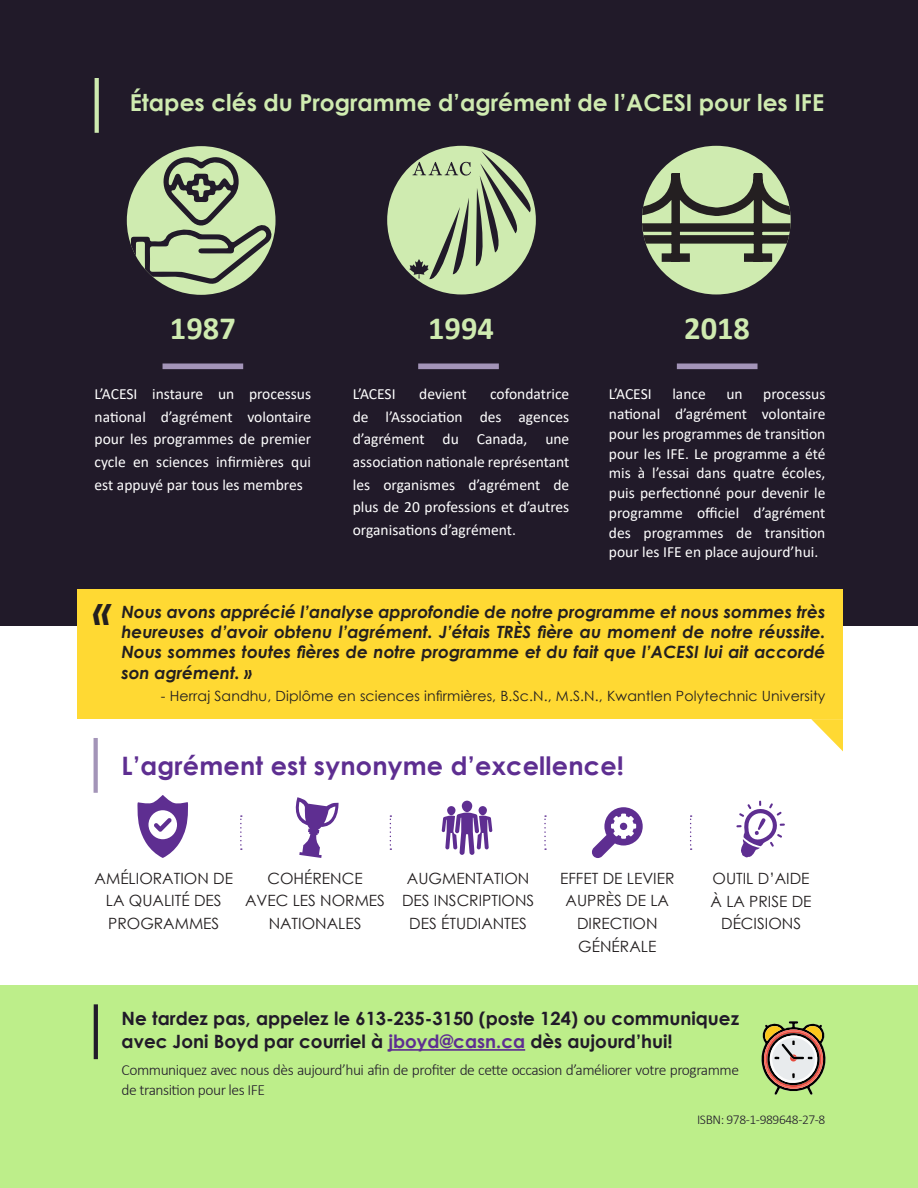
<style>
.page{position:relative;width:918px;height:1188px;background:#fff}
.page>*{position:absolute;margin:0;border:0;box-sizing:border-box;transform-origin:0 0}
.Page_Header_-_Blue{font:italic 700 39.45px "Century Gothic";color:#231f20}
.Page_Section_Title{font:700 32.4px "Calibri";color:#cfebb0}
.Paragraph_Purple{font:700 25.35px "Century Gothic";letter-spacing:.01em;color:#5e2e91}
.Paragraph_Purple-2{font:700 23.25px "Century Gothic";color:#cfebb0}
.Paragraph_Purple-3{font:700 18.3px/23.7px "Century Gothic";color:#211a29}
.Page_Header_-_Blue-2{font:italic 700 16.95px/20.2px "Century Gothic";color:#231f20;text-align:justify}
.Page_Body_Text_-_Whi{font:15.45px/22.6px "Calibri";color:#fff;text-align:justify}
.Black_Text_-_Light_A{font:15.45px/22.6px "Century Gothic";color:#231f20;text-align:center}
.Page_Body_Text_-_Bla{font:300 15.45px/19.8px "Calibri";letter-spacing:-.03em;color:#211a2a}
.Page_Header_-_Blue-3{font:14.1px "Century Gothic";letter-spacing:.01em;color:#231f20}
.Page_Body_Text_-_Bla-2{font:300 13.5px "Calibri";letter-spacing:-.03em;color:#211a2a}
.s1{color:#5e2e91}
</style>
<div class="page">
<div style="left:0;top:0;width:918px;height:625px;background:#211a29"></div>
<div style="left:127px;top:146px;width:149px;height:149px;background:#cfebb0;border-radius:50%"></div>
<svg style="left:131px;top:156px;width:142px;height:128px"></svg>
<div style="left:387px;top:146px;width:149px;height:148px;background:#cfebb0;border-radius:50%"></div>
<svg style="left:409px;top:151px;width:127px;height:130px"></svg>
<div style="left:642px;top:146px;width:149px;height:148px;background:#cfebb0;border-radius:50%"></div>
<svg style="left:642px;top:165px;width:149px;height:105px"></svg>
<hr style="left:0;top:0;width:1px;height:479px;background:#a392c9">
<svg style="left:0;top:200px;width:1px;height:279px"></svg>
<div style="left:163px;top:363px;width:80px;height:6px;background:#a394b8"></div>
<div style="left:418px;top:363px;width:81px;height:6px;background:#a394b8"></div>
<div style="left:677px;top:363px;width:81px;height:6px;background:#a394b8"></div>
<svg style="left:240px;top:815px;width:2px;height:35px"></svg>
<div style="left:447px;top:806px;width:8px;height:9px;background:#5e2e91;border-radius:50%"></div>
<div style="left:479px;top:806px;width:8px;height:9px;background:#5e2e91;border-radius:50%"></div>
<div style="left:462px;top:801px;width:10px;height:11px;background:#5e2e91;border-radius:50%"></div>
<svg style="left:442px;top:813px;width:50px;height:42px"></svg>
<svg style="left:390px;top:815px;width:1px;height:35px"></svg>
<svg style="left:544px;top:815px;width:2px;height:35px"></svg>
<svg style="left:295px;top:797px;width:44px;height:61px"></svg>
<svg style="left:95px;top:78px;width:4px;height:55px"></svg>
<svg style="left:690px;top:815px;width:2px;height:35px"></svg>
<svg style="left:137px;top:795px;width:51px;height:63px"></svg>
<svg style="left:736px;top:801px;width:49px;height:56px"></svg>
<svg style="left:592px;top:807px;width:51px;height:51px"></svg>
<svg style="left:94px;top:738px;width:4px;height:55px"></svg>
<div style="left:78px;top:589px;width:765px;height:130px;background:#ffd933"></div>
<svg style="left:811px;top:719px;width:32px;height:32px"></svg>
<div style="left:0;top:986px;width:918px;height:202px;background:#bdee8a"></div>
<hr style="left:388px;top:1049px;width:137px;height:2px;background:#5e2e91">
<hr style="left:94px;top:1004px;width:4px;height:55px;background:#211a2a">
<svg style="left:761px;top:1021px;width:65px;height:74px"></svg>
<p class="Paragraph_Purple-2" style="left:130px;top:85px;width:696px">Étapes clés du Programme d’agrément de l’ACESI pour les IFE</p>
<p class="Page_Section_Title" style="left:170px;top:305px;width:67px">1987</p>
<p class="Page_Section_Title" style="left:428px;top:305px;width:67px">1994</p>
<p class="Page_Section_Title" style="left:684px;top:305px;width:67px">2018</p>
<p class="Page_Body_Text_-_Whi" style="left:95px;top:382px;width:218px">L’ACESI instaure un processus national d’agrément volontaire pour les programmes de premier cycle en sciences infirmières qui est appuyé par tous les membres</p>
<p class="Page_Body_Text_-_Whi" style="left:353px;top:382px;width:44px">L’ACESI</p>
<p class="Page_Body_Text_-_Whi" style="left:419px;top:382px;width:49px">devient</p>
<p class="Page_Body_Text_-_Whi" style="left:353px;top:382px;width:218px;text-indent:137px">cofondatrice de l’Association des agences d’agrément du Canada, une association nationale représentant les organismes d’agrément de plus de 20 professions et d’autres organisations d’agrément.</p>
<p class="Page_Body_Text_-_Whi" style="left:609px;top:382px;width:44px">L’ACESI</p>
<p class="Page_Body_Text_-_Whi" style="left:672px;top:382px;width:35px">lance</p>
<p class="Page_Body_Text_-_Whi" style="left:726px;top:382px;width:18px">un</p>
<p class="Page_Body_Text_-_Whi" style="left:609px;top:384px;width:218px;line-height:19.8px;text-indent:154px">processus national d’agrément volontaire pour les programmes de transition pour les IFE. Le programme a été mis à l’essai dans quatre écoles, puis perfectionné pour devenir le programme officiel d’agrément des programmes de transition pour les IFE en place aujourd’hui.</p>
<p class="Page_Header_-_Blue" style="left:93px;top:581px;width:20px">«</p>
<p class="Page_Header_-_Blue-2" style="left:121px;top:601px;width:706px">Nous avons apprécié l’analyse approfondie de notre programme et nous sommes très heureuses d’avoir obtenu l’agrément. J’étais TRÈS fière au moment de notre réussite.<br>Nous sommes toutes fières de notre programme et du fait que l’ACESI lui ait accordé son agrément. »</p>
<p class="Page_Header_-_Blue-3" style="left:161px;top:686px;width:666px">- Herraj Sandhu, Diplôme en sciences infirmières, B.Sc.N., M.S.N., Kwantlen Polytechnic University</p>
<p class="Paragraph_Purple" style="left:122px;top:746px;width:504px">L’agrément est synonyme d’excellence!</p>
<p class="Black_Text_-_Light_A" style="left:95px;top:867px;width:140px">AMÉLIORATION DE<br>LA QUALITÉ DES<br>PROGRAMMES</p>
<p class="Black_Text_-_Light_A" style="left:245px;top:867px;width:141px">COHÉRENCE<br>AVEC LES NORMES<br>NATIONALES</p>
<p class="Black_Text_-_Light_A" style="left:402px;top:867px;width:134px">AUGMENTATION<br>DES INSCRIPTIONS<br>DES ÉTUDIANTES</p>
<p class="Black_Text_-_Light_A" style="left:560px;top:867px;width:116px">EFFET DE LEVIER<br>AUPRÈS DE LA<br>DIRECTION<br>GÉNÉRALE</p>
<p class="Black_Text_-_Light_A" style="left:711px;top:867px;width:103px">OUTIL D’AIDE<br>À LA PRISE DE<br>DÉCISIONS</p>
<p class="Paragraph_Purple-3" style="left:122px;top:1005px;width:619px">Ne tardez pas, appelez le 613-235-3150 (poste 124) ou communiquez avec Joni Boyd par courriel à <span class="s1">jboyd@casn.ca</span> dès aujourd’hui!</p>
<p class="Page_Body_Text_-_Bla" style="left:122px;top:1060px;width:619px">Communiquez avec nous dès aujourd’hui afin de profiter de cette occasion d’améliorer votre programme de transition pour les IFE</p>
<p class="Page_Body_Text_-_Bla-2" style="left:697px;top:1111px;width:130px">ISBN: 978-1-989648-27-8</p>
</div>
